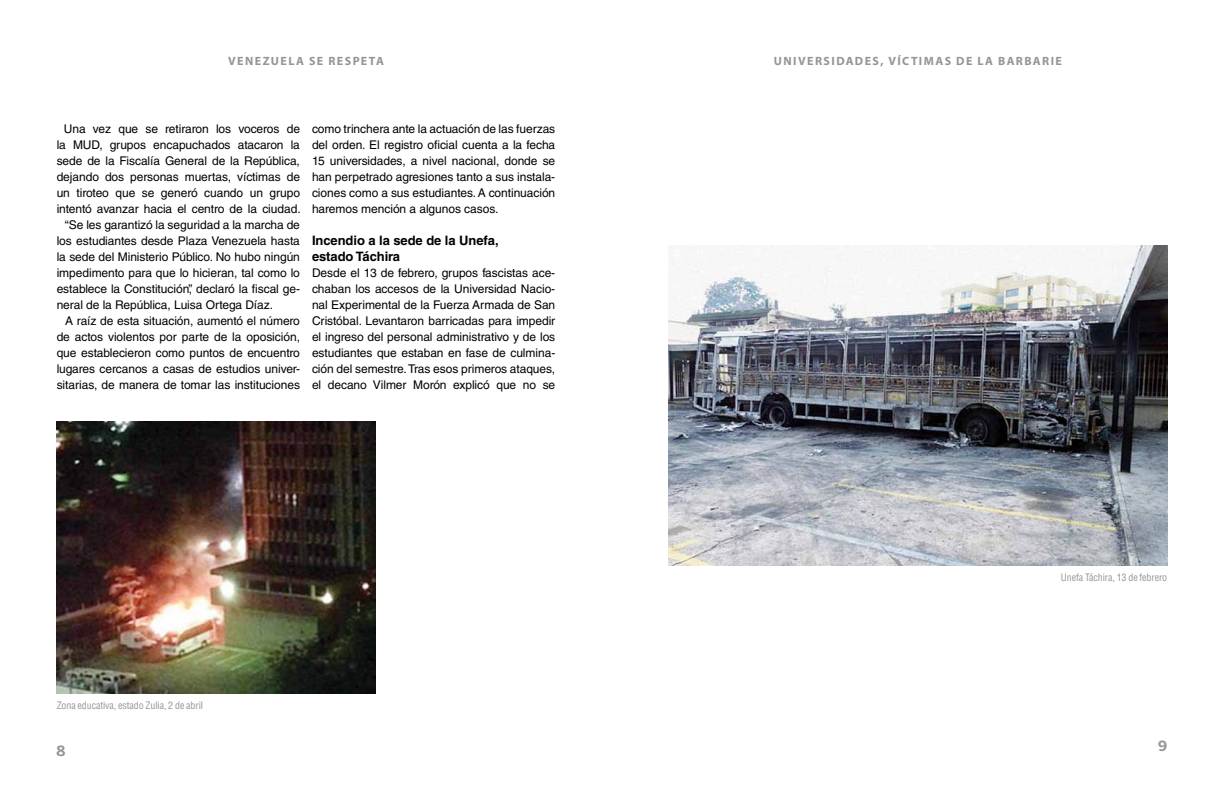
<style>
.page{position:relative;width:1224px;height:792px;background:#fff}
.page>*{position:absolute;margin:0;border:0;box-sizing:border-box;transform-origin:0 0}
.t1{font:700 14px "Benton Sans";color:#939598}
.t2{font:700 13px/16px "Helvetica LT Std";letter-spacing:-.005em;color:#000}
.t3{font:12px/16px "Helvetica LT Std";letter-spacing:-.005em;color:#000;text-align:justify}
.t4{font:700 12px "Myriad Pro";letter-spacing:.12em;color:#939598}
.t5{font:condensed 10px "Helvetica LT Std";letter-spacing:-.01em;color:#939598}
</style>
<div class="page">
<img style="left:669px;top:245px;width:498px;height:320px">
<img style="left:57px;top:421px;width:318px;height:272px">
<p class="t4" style="left:228px;top:53px;width:10px">VENE</p>
<p class="t4" style="left:263px;top:53px;width:27px">ZUELA</p>
<p class="t4" style="left:309px;top:53px;width:28px">SE RES</p>
<p class="t4" style="left:353px;top:53px;width:17px">PETA</p>
<p class="t4" style="left:774px;top:53px;width:290px">UNIVERSIDADES, VÍCTIMAS DE LA BARBARIE</p>
<p class="t3" style="left:64px;top:121px;width:238px">Una vez que se retiraron los voceros de</p>
<p class="t3" style="left:57px;top:137px;width:245px">la MUD, grupos encapuchados atacaron la</p>
<p class="t3" style="left:57px;top:153px;width:245px">sede de la Fiscalía General de la República,</p>
<p class="t3" style="left:57px;top:169px;width:245px">dejando dos personas muertas, víctimas de</p>
<p class="t3" style="left:57px;top:185px;width:245px">un tiroteo que se generó cuando un grupo</p>
<p class="t3" style="left:57px;top:201px;width:245px">intentó avanzar hacia el centro de la ciudad.</p>
<p class="t3" style="left:65px;top:217px;width:237px">“Se les garantizó la seguridad a la marcha de</p>
<p class="t3" style="left:57px;top:233px;width:245px">los estudiantes desde Plaza Venezuela hasta</p>
<p class="t3" style="left:57px;top:249px;width:245px">la sede del Ministerio Público. No hubo ningún</p>
<p class="t3" style="left:57px;top:265px;width:245px">impedimento para que lo hicieran, tal como lo</p>
<p class="t3" style="left:57px;top:281px;width:245px">establece la Constitución”, declaró la fiscal ge-</p>
<p class="t3" style="left:57px;top:297px;width:218px">neral de la República, Luisa Ortega Díaz.</p>
<p class="t3" style="left:65px;top:313px;width:236px">A raíz de esta situación, aumentó el número</p>
<p class="t3" style="left:57px;top:329px;width:245px">de actos violentos por parte de la oposición,</p>
<p class="t3" style="left:57px;top:345px;width:245px">que establecieron como puntos de encuentro</p>
<p class="t3" style="left:57px;top:361px;width:245px">lugares cercanos a casas de estudios univer-</p>
<p class="t3" style="left:57px;top:377px;width:245px">sitarias, de manera de tomar las instituciones</p>
<p class="t3" style="left:312px;top:121px;width:245px">como trinchera ante la actuación de las fuerzas del orden. El registro oficial cuenta a la fecha 15 universidades, a nivel nacional, donde se han perpetrado agresiones tanto a sus instala&shy;ciones como a sus estudiantes. A continuación haremos mención a algunos casos.</p>
<p class="t2" style="left:312px;top:232px;width:188px">Incendio a la sede de la Unefa, estado Táchira</p>
<p class="t3" style="left:312px;top:265px;width:245px">Desde el 13 de febrero, grupos fascistas ace&shy;chaban los accesos de la Universidad Nacio&shy;nal Experimental de la Fuerza Armada de San Cristóbal. Levantaron barricadas para impedir el ingreso del personal administrativo y de los estudiantes que estaban en fase de culmina&shy;ción del semestre. Tras esos primeros ataques, el decano Vilmer Morón explicó que no se</p>
<p class="t5" style="left:57px;top:699px;width:148px">Zona educativa, estado Zulia, 2 de abril</p>
<p class="t5" style="left:1061px;top:571px;width:108px">Unefa Táchira, 13 de febrero</p>
<p class="t1" style="left:57px;top:743px;width:10px">8</p>
<p class="t1" style="left:1158px;top:738px;width:11px">9</p>
</div>
